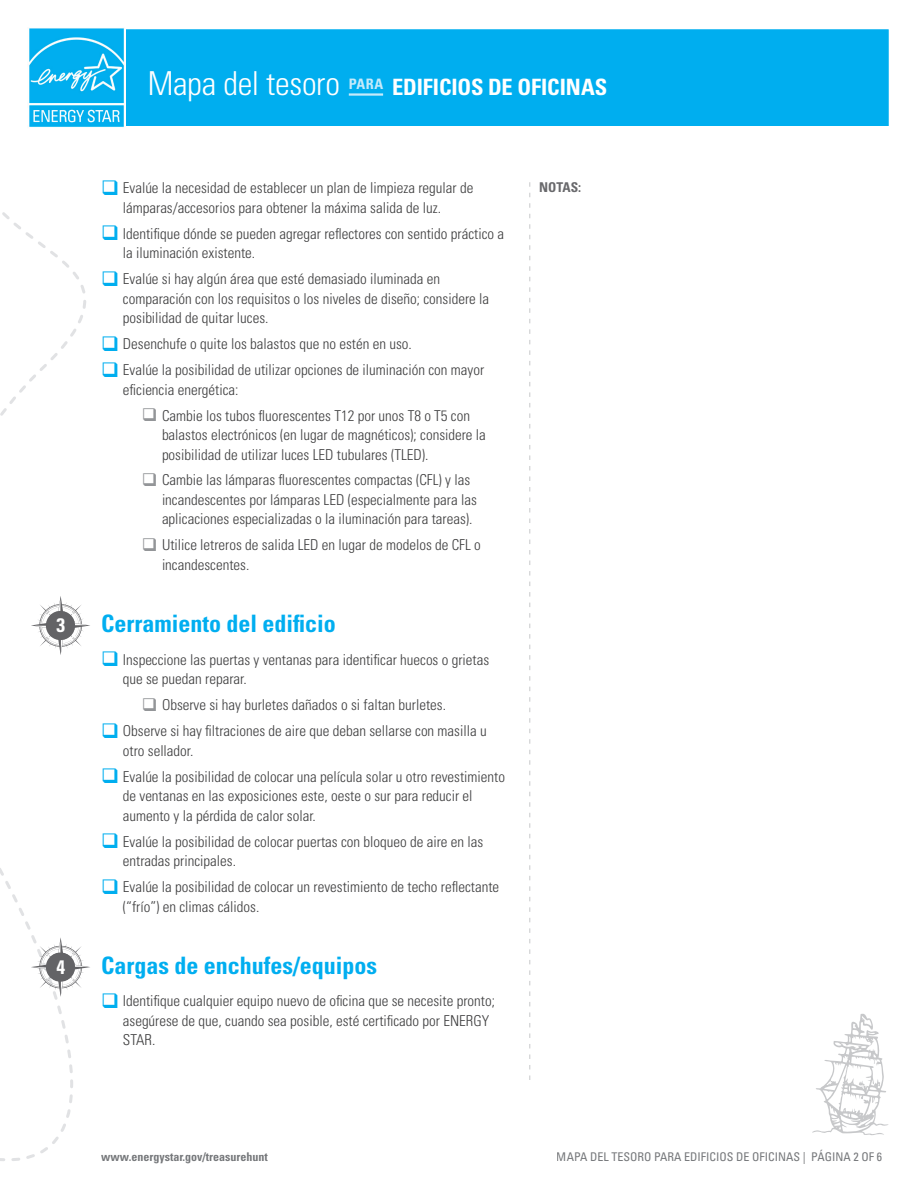
<style>
.page{position:relative;width:918px;height:1188px;background:#fff}
.page>*{position:absolute;margin:0;border:0;box-sizing:border-box;transform-origin:0 0}
.t1{font:300 condensed 33px "Univers LT Std";letter-spacing:-.01em;color:#fff}
.t2{font:700 condensed 24px "Univers LT Std";color:#01aef0}
.t3{font:700 condensed 22.5px "Univers LT Std";letter-spacing:-.005em;color:#fff}
.s_for_compass{font:700 condensed 19.5px "Univers LT Std";color:#fff}
.t4{font:300 condensed 15px/19.5px "Univers LT Std";color:#3e3e3f}
.t5{font:700 condensed 13.5px "Univers LT Std";color:#69696c}
.t6{font:condensed 12px "Univers LT Std";color:#76787b}
.t7{font:700 condensed 12px "Univers LT Std";color:#76787b}
</style>
<div class="page">
<div style="left:120px;top:27px;width:771px;height:101px;background:#00aeef;border:2px solid #fff"></div>
<img style="left:29px;top:27px;width:97px;height:101px">
<hr style="left:349px;top:93px;width:34px;height:3px;background:#c6eafa">
<svg style="left:529px;top:182px;width:1px;height:898px"></svg>
<svg style="left:812px;top:1013px;width:77px;height:122px"></svg>
<svg style="left:0;top:212px;width:90px;height:443px"></svg>
<div style="left:46px;top:611px;width:29px;height:29px;background:#636366;border-radius:50%"></div>
<svg style="left:0;top:868px;width:90px;height:293px"></svg>
<div style="left:46px;top:953px;width:29px;height:29px;background:#636366;border-radius:50%"></div>
<p class="s_for_compass" style="left:56px;top:613px;width:10px">3</p>
<p class="s_for_compass" style="left:56px;top:955px;width:10px">4</p>
<h1 class="t1" style="left:148px;top:64px;width:194px">Mapa del tesoro</h1>
<h3 class="t3" style="left:349px;top:73px;width:260px"><sup>PARA</sup> EDIFICIOS DE OFICINAS</h3>
<p class="t4" style="left:123px;top:178px;width:352px">Evalúe la necesidad de establecer un plan de limpieza regular de lámparas/accesorios para obtener la máxima salida de luz.</p>
<p class="t4" style="left:123px;top:224px;width:383px">Identifique dónde se pueden agregar reflectores con sentido práctico a la iluminación existente.</p>
<p class="t4" style="left:123px;top:269px;width:368px">Evalúe si hay algún área que esté demasiado iluminada en comparación con los requisitos o los niveles de diseño; considere la posibilidad de quitar luces.</p>
<p class="t4" style="left:123px;top:334px;width:290px">Desenchufe o quite los balastos que no estén en uso.</p>
<p class="t4" style="left:123px;top:360px;width:363px">Evalúe la posibilidad de utilizar opciones de iluminación con mayor eficiencia energética:</p>
<p class="t4" style="left:162px;top:405px;width:325px">Cambie los tubos fluorescentes T12 por unos T8 o T5 con balastos electrónicos (en lugar de magnéticos); considere la posibilidad de utilizar luces LED tubulares (TLED).</p>
<p class="t4" style="left:162px;top:470px;width:316px">Cambie las lámparas fluorescentes compactas (CFL) y las incandescentes por lámparas LED (especialmente para las aplicaciones especializadas o la iluminación para tareas).</p>
<p class="t4" style="left:162px;top:535px;width:320px">Utilice letreros de salida LED en lugar de modelos de CFL o incandescentes.</p>
<h2 class="t2" style="left:101px;top:609px;width:236px">Cerramiento del edificio</h2>
<p class="t4" style="left:123px;top:650px;width:368px">Inspeccione las puertas y ventanas para identificar huecos o grietas que se puedan reparar.</p>
<p class="t4" style="left:162px;top:695px;width:286px">Observe si hay burletes dañados o si faltan burletes.</p>
<p class="t4" style="left:123px;top:721px;width:365px">Observe si hay filtraciones de aire que deban sellarse con masilla u otro sellador.</p>
<p class="t4" style="left:123px;top:767px;width:384px">Evalúe la posibilidad de colocar una película solar u otro revestimiento de ventanas en las exposiciones este, oeste o sur para reducir el aumento y la pérdida de calor solar.</p>
<p class="t4" style="left:123px;top:832px;width:362px">Evalúe la posibilidad de colocar puertas con bloqueo de aire en las entradas principales.</p>
<p class="t4" style="left:123px;top:877px;width:378px">Evalúe la posibilidad de colocar un revestimiento de techo reflectante (“frío”) en climas cálidos.</p>
<h2 class="t2" style="left:101px;top:951px;width:277px">Cargas de enchufes/equipos</h2>
<p class="t4" style="left:123px;top:991px;width:374px">Identifique cualquier equipo nuevo de oficina que se necesite pronto; asegúrese de que, cuando sea posible, esté certificado por ENERGY<br>STAR.</p>
<p class="t5" style="left:539px;top:179px;width:43px">NOTAS:</p>
<p class="t7" style="left:101px;top:1149px;width:168px">www.energystar.gov/treasurehunt</p>
<p class="t6" style="left:557px;top:1149px;width:327px">MAPA DEL TESORO PARA EDIFICIOS DE OFICINAS | PÁGINA 2 OF 6</p>
</div>
